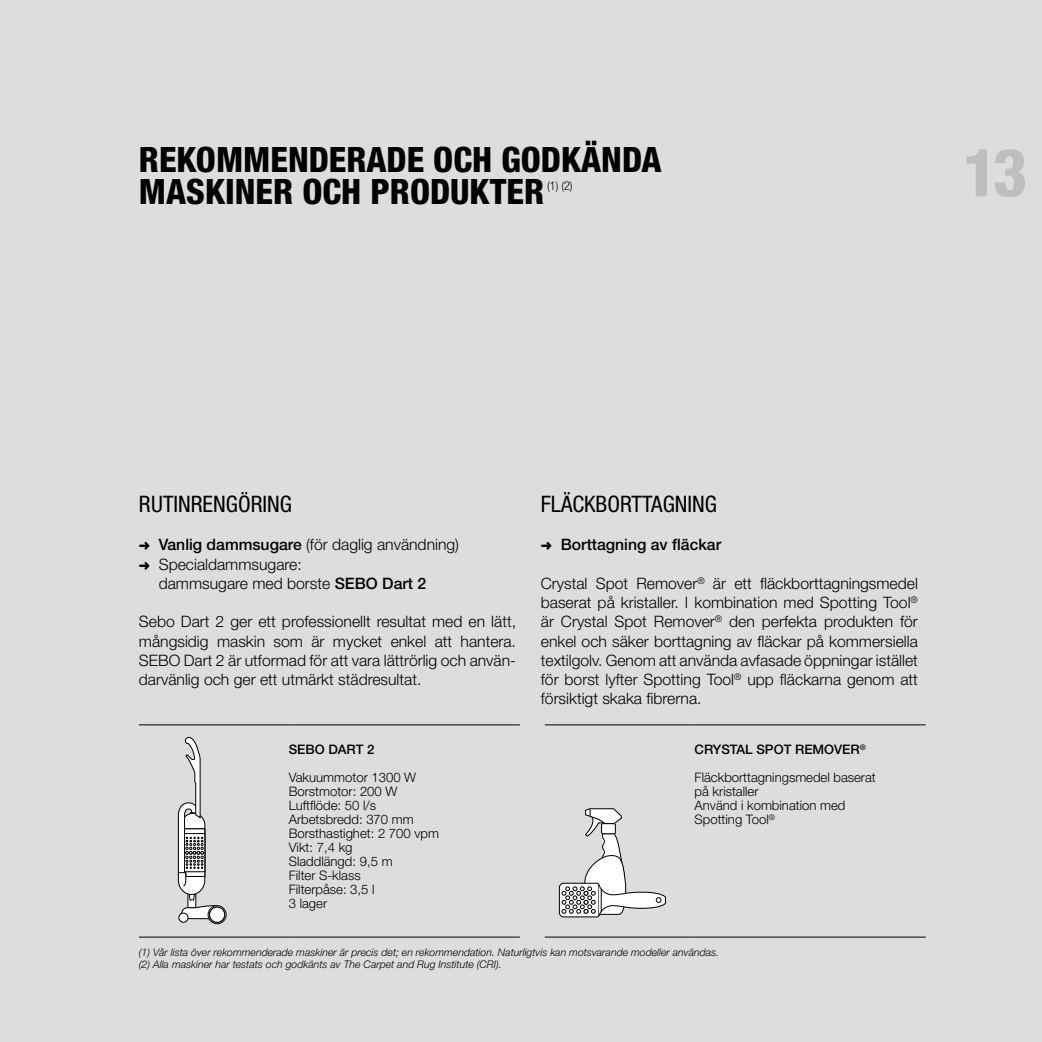
<style>
.page{position:relative;width:1042px;height:1042px;background:#dcddde}
.page>*{position:absolute;margin:0;border:0;box-sizing:border-box;transform-origin:0 0}
.t1{font:800 condensed 66.5px "Helvetica Neue LT Std";color:#bcbec0}
.t2{font:800 condensed 35px/31.5px "Helvetica Neue LT Std";color:#000}
.t3{font:condensed 22.75px "Helvetica Neue LT Std";color:#000}
.t4{font:300 15.75px/19.2px "Helvetica Neue LT Std";color:#000;text-align:justify}
.t5{font:500 15.75px "Helvetica Neue LT Std";color:#000}
.t6{font:300 13.12px/14px "Helvetica Neue LT Std";color:#000}
.t7{font:500 13.12px "Helvetica Neue LT Std";color:#000}
.t8{font:300 condensed 12.25px "Helvetica Neue LT Std";color:#000}
.t9{font:italic 300 10.5px/12.2px "Helvetica Neue LT Std";color:#000}
.s1{font-weight:500}
</style>
<div class="page">
<hr style="left:139px;top:724px;width:150px;height:1px;background:#000">
<hr style="left:289px;top:724px;width:231px;height:1px;background:#000">
<hr style="left:139px;top:936px;width:150px;height:1px;background:#000">
<hr style="left:289px;top:936px;width:231px;height:1px;background:#000">
<svg style="left:208px;top:905px;width:18px;height:19px"></svg>
<div style="left:208px;top:905px;width:19px;height:19px;border:1px solid #000;border-radius:50%"></div>
<svg style="left:210px;top:907px;width:15px;height:15px"></svg>
<div style="left:209px;top:906px;width:16px;height:17px;border:1px solid #000;border-radius:50%"></div>
<div style="left:179px;top:913px;width:9px;height:9px;background:#fff;border-radius:50%"></div>
<div style="left:178px;top:912px;width:10px;height:11px;border:1px solid #000;border-radius:50%"></div>
<svg style="left:177px;top:736px;width:41px;height:183px"></svg>
<hr style="left:545px;top:724px;width:149px;height:1px;background:#000">
<hr style="left:694px;top:724px;width:232px;height:1px;background:#000">
<hr style="left:545px;top:936px;width:149px;height:1px;background:#000">
<hr style="left:694px;top:936px;width:232px;height:1px;background:#000">
<svg style="left:558px;top:808px;width:108px;height:110px"></svg>
<h2 class="t2" style="left:139px;top:143px;width:524px">REKOMMENDERADE OCH GODKÄNDA<br>MASKINER OCH PRODUKTER</h2>
<p class="t8" style="left:547px;top:178px;width:27px">(1) (2)</p>
<h1 class="t1" style="left:962px;top:131px;width:66px">13</h1>
<h3 class="t3" style="left:139px;top:490px;width:155px">RUTINRENGÖRING</h3>
<p class="t4" style="left:139px;top:535px;width:322px">➜ <span class="s1">Vanlig dammsugare</span> (för daglig användning)</p>
<p class="t4" style="left:139px;top:554px;width:164px">➜ Specialdammsugare:</p>
<p class="t4" style="left:159px;top:573px;width:269px">dammsugare med borste <span class="s1">SEBO Dart 2</span></p>
<p class="t4" style="left:139px;top:612px;width:379px">Sebo Dart 2 ger ett professionellt resultat med en lätt, mångsidig maskin som är mycket enkel att hantera.<br>SEBO Dart 2 är utformad för att vara lättrörlig och använ&shy;darvänlig och ger ett utmärkt städresultat.</p>
<p class="t7" style="left:289px;top:741px;width:87px">SEBO DART 2</p>
<p class="t6" style="left:289px;top:770px;width:152px">Vakuummotor 1300 W<br>Borstmotor: 200 W<br>Luftflöde: 50 l/s<br>Arbetsbredd: 370 mm<br>Borsthastighet: 2 700 vpm<br>Vikt: 7,4 kg<br>Sladdlängd: 9,5 m<br>Filter S-klass<br>Filterpåse: 3,5 l<br>3 lager</p>
<h3 class="t3" style="left:541px;top:490px;width:178px">FLÄCKBORTTAGNING</h3>
<p class="t5" style="left:541px;top:535px;width:182px">➜ Borttagning av fläckar</p>
<p class="t4" style="left:541px;top:573px;width:379px">Crystal Spot Remover<sup>®</sup> är ett fläckborttagningsmedel baserat på kristaller. I kombination med Spotting Tool<sup>® </sup>är Crystal Spot Remover<sup>®</sup> den perfekta produkten för enkel och säker borttagning av fläckar på kommersiella textilgolv. Genom att använda avfasade öppningar istället för borst lyfter Spotting Tool<sup>®</sup> upp fläckarna genom att försiktigt skaka fibrerna.</p>
<p class="t6" style="left:694px;top:735px;width:183px;line-height:28px"><span class="s1">CRYSTAL SPOT REMOVER</span><sup>®<br></sup>Fläckborttagningsmedel baserat</p>
<p class="t6" style="left:694px;top:784px;width:152px">på kristaller<br>Använd i kombination med<br>Spotting Tool<sup>®</sup></p>
<p class="t9" style="left:139px;top:945px;width:582px">(1) Vår lista över rekommenderade maskiner är precis det; en rekommendation. Naturligtvis kan motsvarande modeller användas. (2) Alla maskiner har testats och godkänts av The Carpet and Rug Institute (CRI).</p>
</div>
